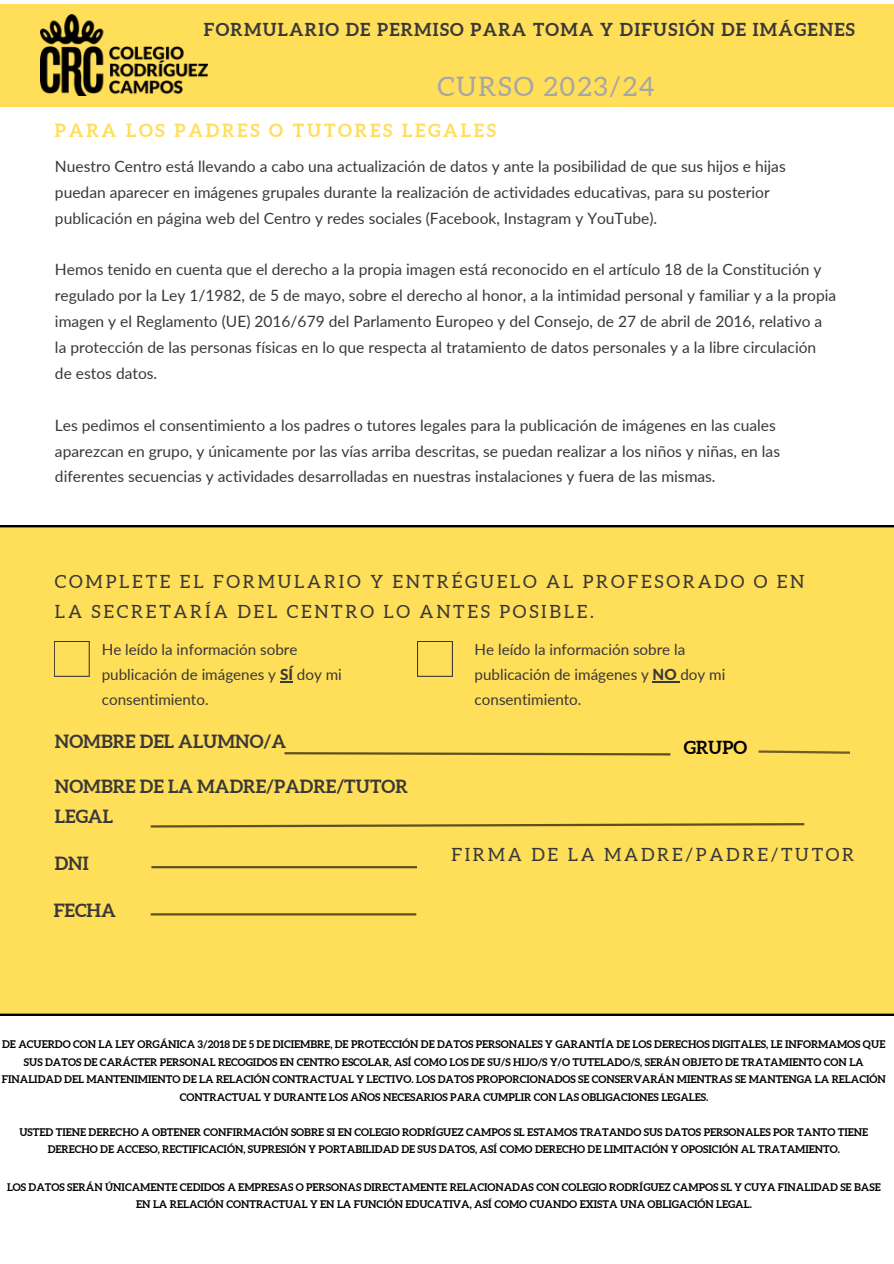
<style>
.page{position:relative;width:894px;height:1264px;background:#fff}
.page>*{position:absolute;margin:0;border:0;box-sizing:border-box;transform-origin:0 0}
.t1{font:26.85px "Aleo";letter-spacing:.07em;color:#a6a6a6}
.t2{font:18.15px/30.3px "Aleo";letter-spacing:.15em;color:#383838}
.t3{font:700 18.15px/30.3px "Aleo";color:#383838}
.t4{font:700 18.15px "Aleo";letter-spacing:.15em;color:#ffde59}
.t5{font:700 18px "Aleo";color:#000}
.t6{font:700 17.85px "Aleo";letter-spacing:.07em;color:#383838}
.t7{font:15.6px/25.8px "Lato";color:#383838}
.t8{font:15.15px/24.8px "Lato";color:#383838}
.t9{font:700 10.5px/17.5px "Aleo";color:#000;text-align:center}
.s1{font-weight:800}
</style>
<div class="page">
<div style="left:0;top:4px;width:893px;height:103px;background:#ffde59"></div>
<div style="left:0;top:525px;width:893px;height:490px;background:#ffde59"></div>
<svg style="left:54px;top:641px;width:36px;height:36px"></svg>
<svg style="left:417px;top:641px;width:36px;height:36px"></svg>
<img style="left:40px;top:15px;width:167px;height:81px">
<svg style="left:280px;top:681px;width:13px;height:1px"></svg>
<svg style="left:652px;top:681px;width:28px;height:1px"></svg>
<svg style="left:756px;top:749px;width:96px;height:6px"></svg>
<svg style="left:148px;top:822px;width:658px;height:6px;background:#c2a843"></svg>
<hr style="left:151px;top:866px;width:266px;height:2px;background:#000">
<hr style="left:151px;top:913px;width:265px;height:2px;background:#000">
<svg style="left:282px;top:751px;width:390px;height:5px;background:#b69e3f"></svg>
<p class="t6" style="left:204px;top:19px;width:652px">FORMULARIO DE PERMISO PARA TOMA Y DIFUSIÓN DE IMÁGENES</p>
<p class="t1" style="left:437px;top:72px;width:218px">CURSO 2023/24</p>
<p class="t4" style="left:55px;top:120px;width:442px">PARA LOS PADRES O TUTORES LEGALES</p>
<p class="t7" style="left:55px;top:153px;width:732px">Nuestro Centro está llevando a cabo una actualización de datos y ante la posibilidad de que sus hijos e hijas puedan aparecer en imágenes grupales durante la realización de actividades educativas, para su posterior publicación en página web del Centro y redes sociales (Facebook, Instagram y YouTube).</p>
<p class="t7" style="left:55px;top:256px;width:782px">Hemos tenido en cuenta que el derecho a la propia imagen está reconocido en el artículo 18 de la Constitución y regulado por la Ley 1/1982, de 5 de mayo, sobre el derecho al honor, a la intimidad personal y familiar y a la propia imagen y el Reglamento (UE) 2016/679 del Parlamento Europeo y del Consejo, de 27 de abril de 2016, relativo a la protección de las personas físicas en lo que respecta al tratamiento de datos personales y a la libre circulación de estos datos.</p>
<p class="t7" style="left:55px;top:412px;width:726px">Les pedimos el consentimiento a los padres o tutores legales para la publicación de imágenes en las cuales aparezcan en grupo, y únicamente por las vías arriba descritas, se puedan realizar a los niños y niñas, en las diferentes secuencias y actividades desarrolladas en nuestras instalaciones y fuera de las mismas.</p>
<p class="t2" style="left:55px;top:566px;width:750px">COMPLETE EL FORMULARIO Y ENTRÉGUELO AL PROFESORADO O EN<br>LA SECRETARÍA DEL CENTRO LO ANTES POSIBLE.</p>
<p class="t8" style="left:102px;top:637px;width:241px">He leído la información sobre publicación de imágenes y <span class="s1">SÍ</span> doy mi consentimiento.</p>
<p class="t8" style="left:474px;top:637px;width:252px">He leído la información sobre la publicación de imágenes y <span class="s1">NO</span> doy mi consentimiento.</p>
<p class="t3" style="left:55px;top:726px;width:233px">NOMBRE DEL ALUMNO/A</p>
<p class="t5" style="left:683px;top:737px;width:65px">GRUPO</p>
<p class="t3" style="left:55px;top:771px;width:354px">NOMBRE DE LA MADRE/PADRE/TUTOR<br>LEGAL</p>
<p class="t3" style="left:55px;top:848px;width:35px">DNI</p>
<p class="t3" style="left:54px;top:895px;width:64px">FECHA</p>
<p class="t2" style="left:451px;top:838px;width:404px">FIRMA DE LA MADRE/PADRE/TUTOR</p>
<p class="t9" style="left:2px;top:1035px;width:885px">DE ACUERDO CON LA LEY ORGÁNICA 3/2018 DE 5 DE DICIEMBRE, DE PROTECCIÓN DE DATOS PERSONALES Y GARANTÍA DE LOS DERECHOS DIGITALES, LE INFORMAMOS QUE SUS DATOS DE CARÁCTER PERSONAL RECOGIDOS EN CENTRO ESCOLAR, ASÍ COMO LOS DE SU/S HIJO/S Y/O TUTELADO/S, SERÁN OBJETO DE TRATAMIENTO CON LA FINALIDAD DEL MANTENIMIENTO DE LA RELACIÓN CONTRACTUAL Y LECTIVO. LOS DATOS PROPORCIONADOS SE CONSERVARÁN MIENTRAS SE MANTENGA LA RELACIÓN CONTRACTUAL Y DURANTE LOS AÑOS NECESARIOS PARA CUMPLIR CON LAS OBLIGACIONES LEGALES.</p>
<p class="t9" style="left:19px;top:1123px;width:850px">USTED TIENE DERECHO A OBTENER CONFIRMACIÓN SOBRE SI EN COLEGIO RODRÍGUEZ CAMPOS SL ESTAMOS TRATANDO SUS DATOS PERSONALES POR TANTO TIENE<br>DERECHO DE ACCESO, RECTIFICACIÓN, SUPRESIÓN Y PORTABILIDAD DE SUS DATOS, ASÍ COMO DERECHO DE LIMITACIÓN Y OPOSICIÓN AL TRATAMIENTO.</p>
<p class="t9" style="left:7px;top:1178px;width:874px">LOS DATOS SERÁN ÚNICAMENTE CEDIDOS A EMPRESAS O PERSONAS DIRECTAMENTE RELACIONADAS CON COLEGIO RODRÍGUEZ CAMPOS SL Y CUYA FINALIDAD SE BASE<br>EN LA RELACIÓN CONTRACTUAL Y EN LA FUNCIÓN EDUCATIVA, ASÍ COMO CUANDO EXISTA UNA OBLIGACIÓN LEGAL.</p>
</div>
